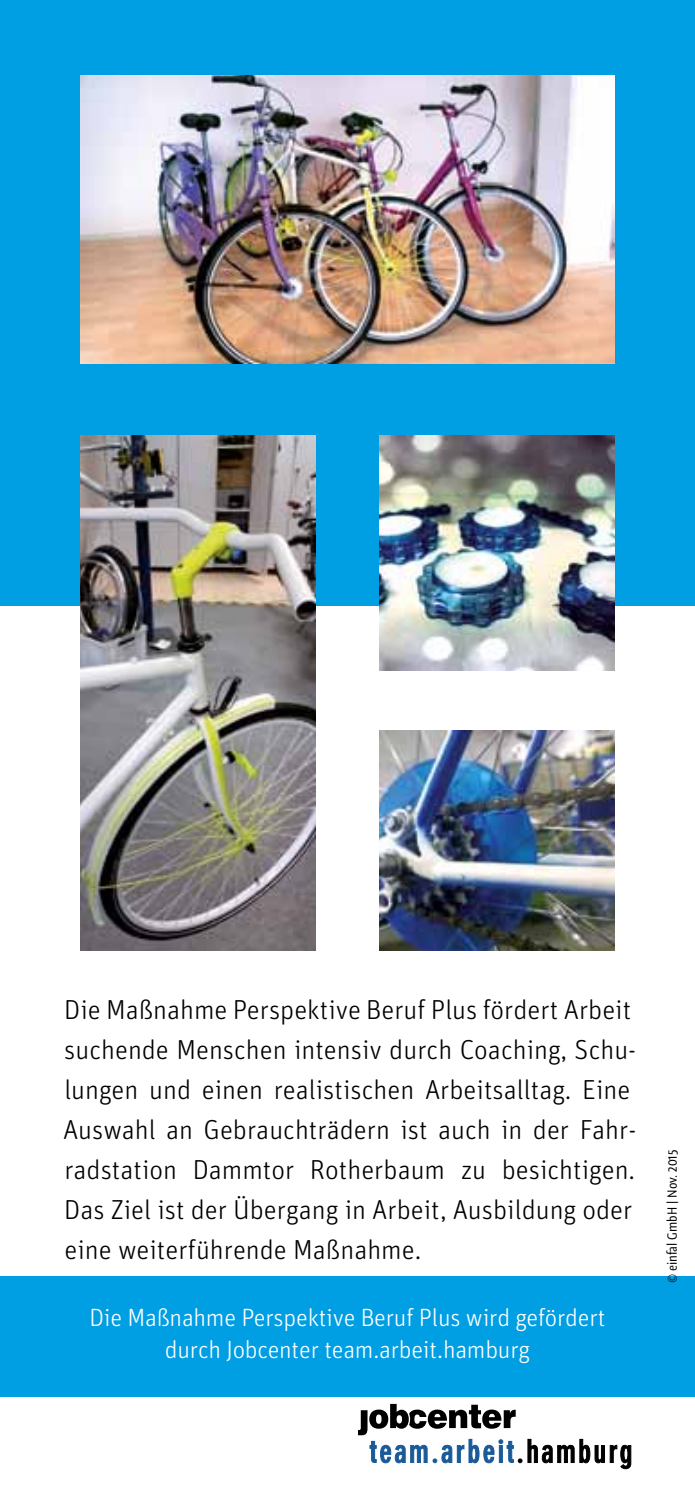
<style>
.page{position:relative;width:695px;height:1489px;background:#fff}
.page>*{position:absolute;margin:0;border:0;box-sizing:border-box;transform-origin:0 0}
.t1{font:300 27.5px/40px "Unit Rounded Tf";color:#000}
.t2{font:300 25px/32.5px "Unit Rounded";letter-spacing:-.01em;color:#fff;text-align:center}
.t3{font:12.5px "Graublau Web";color:#000}
.s1{font-family:"Unit Rounded Tf";font-weight:300}
</style>
<div class="page">
<div style="left:0;top:0;width:694px;height:606px;background:#009ee3"></div>
<div style="left:0;top:1276px;width:694px;height:120px;background:#009ee3"></div>
<img style="left:80px;top:435px;width:236px;height:515px">
<img style="left:80px;top:76px;width:534px;height:287px">
<img style="left:379px;top:435px;width:235px;height:235px">
<img style="left:379px;top:730px;width:235px;height:220px">
<svg style="left:358px;top:1403px;width:273px;height:65px"></svg>
<p class="t1" style="left:63px;top:988px;width:574px">Die Maßnahme Perspektive Beruf Plus fördert Arbeit suchende Menschen intensiv durch Coaching, Schu&shy;lungen und einen realistischen Arbeitsalltag. Eine Auswahl an Gebrauchträdern ist auch in der Fahr&shy;radstation Dammtor Rotherbaum zu besichtigen.<br>Das Ziel ist der Übergang in Arbeit, Ausbildung oder eine weiterführende Maßnahme.</p>
<p class="t2" style="left:89px;top:1299px;width:517px">Die Maßnahme Perspektive Beruf Plus wird gefördert durch Jobcenter team.arbeit.hamburg</p>
<p class="t3" style="left:663px;top:1283px;width:135px;rotate:-90deg"><span class="s1">©</span> einfal GmbH | Nov. 2015</p>
</div>
